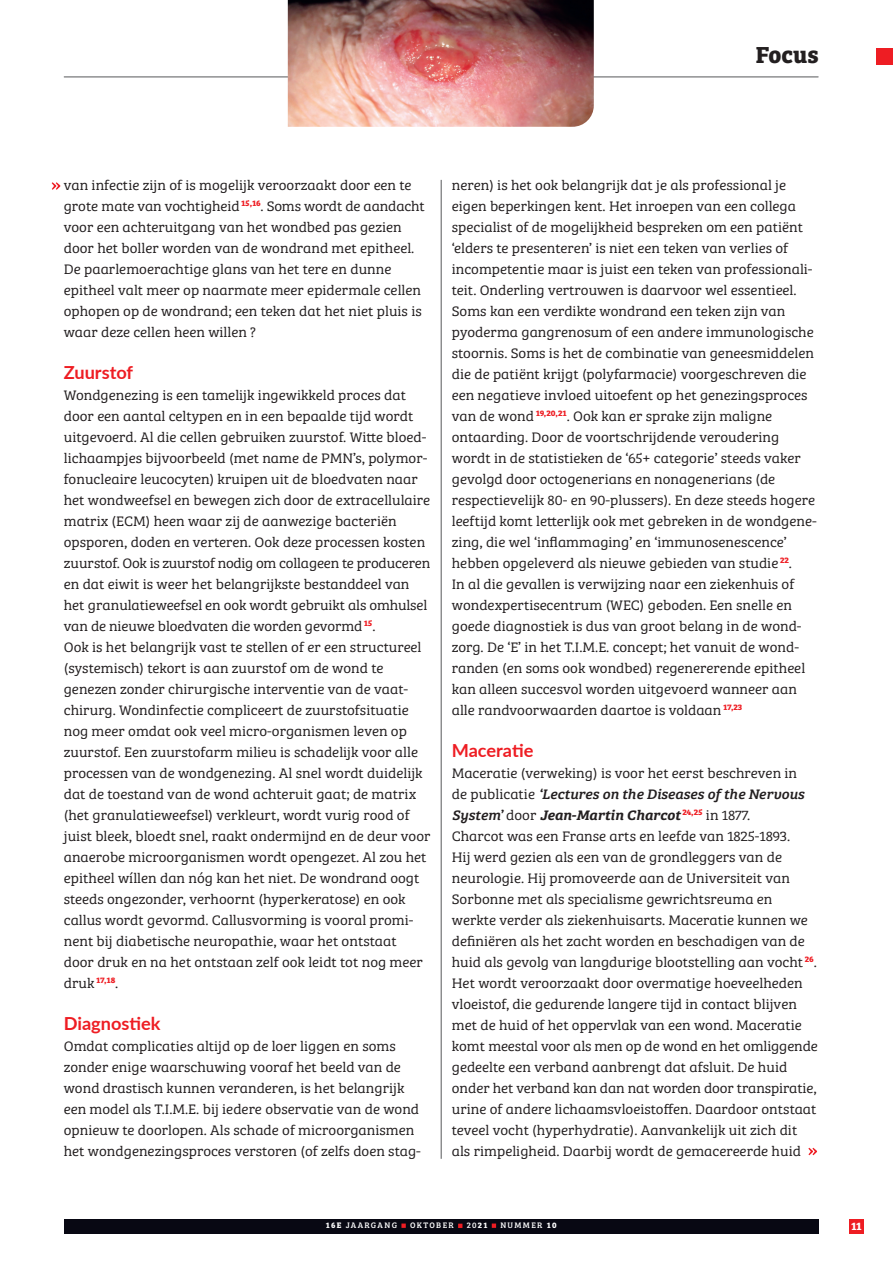
<style>
.page{position:relative;width:893px;height:1263px;background:#fff}
.page>*{position:absolute;margin:0;border:0;box-sizing:border-box;transform-origin:0 0}
.t1{font:700 24px "Bree Serif";color:#231f20}
.t2{font:700 18px "Lato";color:#ee1d23}
.t3{font:14.25px/21px "Bree Serif Lt";color:#231f20;scale:1.05 1}
.t4{font:italic 14.25px "Bree Serif";letter-spacing:-.005em;color:#231f20;scale:1.05 1}
.t5{font:italic 14.25px "Bree Serif Sb";color:#231f20;scale:1.05 1}
.t6{font:700 11.25px "Bree Serif";color:#fff}
.t7{font:8.25px "Bree Serif";letter-spacing:.16em;color:#fff}
.s1{font-family:"Bree Serif Lt";font-style:normal}
.s2{font-family:"Bree Serif"}
.s3{font-weight:700}
</style>
<div class="page">
<div style="left:64px;top:1219px;width:755px;height:14px;background:#080813"></div>
<div style="left:849px;top:1219px;width:14px;height:14px;background:#ee1d23"></div>
<svg style="left:401px;top:1223px;width:5px;height:5px"></svg>
<svg style="left:458px;top:1224px;width:4px;height:4px"></svg>
<svg style="left:492px;top:1223px;width:4px;height:5px"></svg>
<div style="left:876px;top:48px;width:17px;height:17px;background:#ee1d23"></div>
<hr style="left:64px;top:77px;width:754px;height:1px;background:#57585a">
<img style="left:288px;top:0;width:306px;height:127px">
<svg style="left:52px;top:182px;width:8px;height:8px"></svg>
<hr style="left:441px;top:180px;width:1px;height:979px;background:#57585a">
<svg style="left:808px;top:1148px;width:9px;height:7px"></svg>
<h1 class="t1" style="left:756px;top:36px;width:64px">Focus</h1>
<p class="t3" style="left:64px;top:174px;width:345px">van infectie zijn of is mogelijk veroorzaakt door een te grote mate van vochtigheid <sup>15,16</sup>. Soms wordt de aandacht voor een achteruitgang van het wondbed pas gezien door het boller worden van de wondrand met epitheel.<br>De paarlemoerachtige glans van het tere en dunne epitheel valt meer op naarmate meer epidermale cellen ophopen op de wondrand; een teken dat het niet pluis is waar deze cellen heen willen ?</p>
<p class="t2" style="left:64px;top:359px;width:71px">Zuurstof</p>
<p class="t3" style="left:64px;top:384px;width:351px">Wondgenezing is een tamelijk ingewikkeld proces dat door een aantal celtypen en in een bepaalde tijd wordt uitgevoerd. Al die cellen gebruiken zuurstof. Witte bloed&shy;lichaampjes bijvoorbeeld (met name de PMN’s, polymor&shy;fonucleaire leucocyten) kruipen uit de bloedvaten naar het wondweefsel en bewegen zich door de extracellulaire matrix (ECM) heen waar zij de aanwezige bacteriën opsporen, doden en verteren. Ook deze processen kosten zuurstof. Ook is zuurstof nodig om collageen te produceren en dat eiwit is weer het belangrijkste bestanddeel van het granulatieweefsel en ook wordt gebruikt als omhulsel van de nieuwe bloedvaten die worden gevormd <sup>15</sup>.<br>Ook is het belangrijk vast te stellen of er een structureel (systemisch) tekort is aan zuurstof om de wond te genezen zonder chirurgische interventie van de vaat&shy;chirurg. Wondinfectie compliceert de zuurstofsituatie nog meer omdat ook veel micro-organismen leven op zuurstof. Een zuurstofarm milieu is schadelijk voor alle processen van de wondgenezing. Al snel wordt duidelijk dat de toestand van de wond achteruit gaat; de matrix (het granulatieweefsel) verkleurt, wordt vurig rood of juist bleek, bloedt snel, raakt ondermijnd en de deur voor anaerobe microorganismen wordt opengezet. Al zou het epitheel wíllen dan nóg kan het niet. De wondrand oogt steeds ongezonder, verhoornt (hyperkeratose) en ook callus wordt gevormd. Callusvorming is vooral promi&shy;nent bij diabetische neuropathie, waar het ontstaat door druk en na het ontstaan zelf ook leidt tot nog meer druk <sup>17,18</sup>.</p>
<p class="t2" style="left:64px;top:1010px;width:98px">Diagnostiek</p>
<p class="t3" style="left:64px;top:1035px;width:342px">Omdat complicaties altijd op de loer liggen en soms zonder enige waarschuwing vooraf het beeld van de wond drastisch kunnen veranderen, is het belangrijk een model als T.I.M.E. bij iedere observatie van de wond opnieuw te doorlopen. Als schade of microorganismen het wondgenezingsproces verstoren (of zelfs doen stag-</p>
<p class="t3" style="left:452px;top:174px;width:349px">neren) is het ook belangrijk dat je als professional je eigen beperkingen kent. Het inroepen van een collega specialist of de mogelijkheid bespreken om een patiënt ‘elders te presenteren’ is niet een teken van verlies of incompetentie maar is juist een teken van professionali&shy;teit. Onderling vertrouwen is daarvoor wel essentieel.<br>Soms kan een verdikte wondrand een teken zijn van pyoderma gangrenosum of een andere immunologische stoornis. Soms is het de combinatie van geneesmiddelen die de patiënt krijgt (polyfarmacie) voorgeschreven die een negatieve invloed uitoefent op het genezingsproces van de wond <sup>19,20,21</sup>. Ook kan er sprake zijn maligne ontaarding. Door de voortschrijdende veroudering wordt in de statistieken de ‘65+ categorie’ steeds vaker gevolgd door octogenerians en nonagenerians (de respectievelijk 80- en 90-plussers). En deze steeds hogere leeftijd komt letterlijk ook met gebreken in de wondgene&shy;zing, die wel ‘inflammaging’ en ‘immunosenescence’ hebben opgeleverd als nieuwe gebieden van studie <sup>22</sup>.<br>In al die gevallen is verwijzing naar een ziekenhuis of wondexpertisecentrum (WEC) geboden. Een snelle en goede diagnostiek is dus van groot belang in de wond&shy;zorg. De ‘E’ in het T.I.M.E. concept; het vanuit de wond&shy;randen (en soms ook wondbed) regenererende epitheel kan alleen succesvol worden uitgevoerd wanneer aan alle randvoorwaarden daartoe is voldaan <sup>17,23</sup></p>
<p class="t2" style="left:452px;top:737px;width:83px">Maceratie</p>
<p class="t3" style="left:452px;top:762px;width:330px">Maceratie (verweking) is voor het eerst beschreven in</p>
<p class="t4" style="left:452px;top:783px;width:337px"><span class="s1">de publicatie</span> ‘Lectures on the Diseases of the Nervous</p>
<p class="t5" style="left:452px;top:804px;width:286px"><span class="s2">System’</span> <span class="s1">door</span> Jean-Martin Charcot <sup>24,25</sup> <span class="s1">in 1877.</span></p>
<p class="t3" style="left:452px;top:825px;width:350px">Charcot was een Franse arts en leefde van 1825-1893.<br>Hij werd gezien als een van de grondleggers van de neurologie. Hij promoveerde aan de Universiteit van Sorbonne met als specialisme gewrichtsreuma en werkte verder als ziekenhuisarts. Maceratie kunnen we definiëren als het zacht worden en beschadigen van de huid als gevolg van langdurige blootstelling aan vocht <sup>26</sup>.<br>Het wordt veroorzaakt door overmatige hoeveelheden vloeistof, die gedurende langere tijd in contact blijven met de huid of het oppervlak van een wond. Maceratie komt meestal voor als men op de wond en het omliggende gedeelte een verband aanbrengt dat afsluit. De huid onder het verband kan dan nat worden door transpiratie, urine of andere lichaamsvloeistoffen. Daardoor ontstaat teveel vocht (hyperhydratie). Aanvankelijk uit zich dit als rimpeligheid. Daarbij wordt de gemacereerde huid</p>
<p class="t7" style="left:326px;top:1219px;width:73px"><span class="s3">16E</span> JAARGANG</p>
<p class="t7" style="left:410px;top:1219px;width:45px">OKTOBER</p>
<p class="t7" style="left:467px;top:1219px;width:22px">20<span class="s3">21</span></p>
<p class="t7" style="left:500px;top:1219px;width:58px">NUMMER <span class="s3">10</span></p>
<p class="t6" style="left:851px;top:1217px;width:12px">11</p>
</div>
